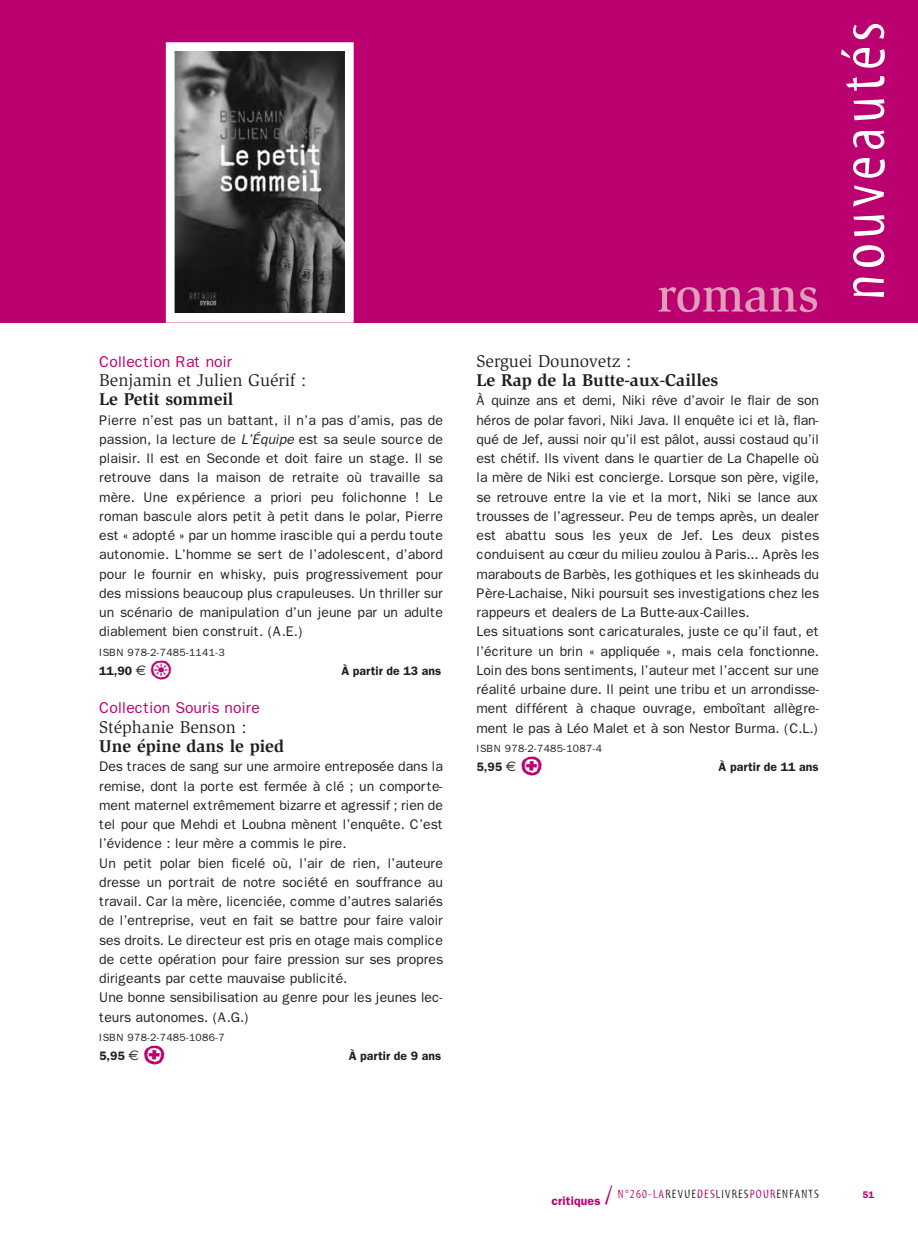
<style>
.page{position:relative;width:918px;height:1241px;background:#fff}
.page>*{position:absolute;margin:0;border:0;box-sizing:border-box;transform-origin:0 0}
.t1{font:63px "Myriad Tilt";letter-spacing:.08em;color:#fff}
.t2{font:35px "Ale Signs White LL";color:#bb016f}
.t3{font:700 17.5px "Slimbach";color:#231f20}
.t4{font:17.5px "Slimbach";color:#231f20}
.t5{font:15.75px "Franklin Gothic";color:#bb016f}
.t6{font:14px/19.2px "Franklin Gothic";letter-spacing:-.005em;color:#231f20}
.t7{font:600 12.25px "Franklin Gothic";color:#231f20}
.t8{font:12.25px "Myriad Tilt";letter-spacing:.1em;color:#231f20}
.t9{font:10.5px "Franklin Gothic";letter-spacing:.03em;color:#231f20}
.t10{font:600 9.62px "Franklin Gothic";color:#bb016f}
.s1{font-style:italic}
.s2{font-family:"Euro Sans";font-weight:400;font-size:14px}
.s3{font-family:"Franklin Gothic";font-weight:600;color:#bb016f}
.s4{font-size:26.25px;color:#bb016f}
.s5{color:#bb016f}
</style>
<div class="page">
<div style="left:0;top:0;width:918px;height:322px;background:#bb016f"></div>
<svg style="left:658px;top:287px;width:159px;height:25px"></svg>
<img style="left:176px;top:52px;width:168px;height:260px">
<div style="left:166px;top:42px;width:188px;height:280px;border:9px solid #fff"></div>
<p class="t5" style="left:99px;top:352px;width:134px">Collection Rat noir</p>
<p class="t4" style="left:99px;top:373px;width:209px">Benjamin et Julien Guérif :</p>
<p class="t3" style="left:99px;top:392px;width:136px">Le Petit sommeil</p>
<p class="t6" style="left:99px;top:410px;width:345px;text-align:justify">Pierre n’est pas un battant, il n’a pas d’amis, pas de passion, la lecture de <span class="s1">L’Équipe</span> est sa seule source de plaisir. Il est en Seconde et doit faire un stage. Il se retrouve dans la maison de retraite où travaille sa mère. Une expérience a priori peu folichonne ! Le roman bascule alors petit à petit dans le polar, Pierre est « adopté » par un homme irascible qui a perdu toute autonomie. L’homme se sert de l’adolescent, d’abord pour le fournir en whisky, puis progressivement pour des missions beaucoup plus crapuleuses. Un thriller sur un scénario de manipulation d’un jeune par un adulte diablement bien construit. (A.E.)</p>
<p class="t9" style="left:99px;top:645px;width:127px">ISBN 978-2-7485-1141-3</p>
<p class="t7" style="left:99px;top:663px;width:49px">11,90 <span class="s2">€</span></p>
<h2 class="t2" style="left:150px;top:647px;width:24px">o</h2>
<p class="t7" style="left:341px;top:663px;width:101px">À partir de 13 ans</p>
<p class="t5" style="left:99px;top:698px;width:162px">Collection Souris noire</p>
<p class="t4" style="left:99px;top:720px;width:149px">Stéphanie Benson :</p>
<p class="t3" style="left:99px;top:739px;width:186px">Une épine dans le pied</p>
<p class="t6" style="left:99px;top:756px;width:345px">Des traces de sang sur une armoire entreposée dans la remise, dont la porte est fermée à clé ; un comporte&shy;ment maternel extrêmement bizarre et agressif ; rien de tel pour que Mehdi et Loubna mènent l’enquête. C’est l’évidence : leur mère a commis le pire.<br>Un petit polar bien ficelé où, l’air de rien, l’auteure dresse un portrait de notre société en souffrance au travail. Car la mère, licenciée, comme d’autres salariés de l’entreprise, veut en fait se battre pour faire valoir ses droits. Le directeur est pris en otage mais complice de cette opération pour faire pression sur ses propres dirigeants par cette mauvaise publicité.<br>Une bonne sensibilisation au genre pour les jeunes lec&shy;teurs autonomes. (A.G.)</p>
<p class="t9" style="left:99px;top:1030px;width:127px">ISBN 978-2-7485-1086-7</p>
<p class="t7" style="left:99px;top:1048px;width:41px">5,95 <span class="s2">€</span></p>
<h2 class="t2" style="left:143px;top:1032px;width:24px">U</h2>
<p class="t7" style="left:349px;top:1048px;width:94px">À partir de 9 ans</p>
<h1 class="t1" style="left:840px;top:300px;width:280px;rotate:-90deg">nouveautés</h1>
<p class="t4" style="left:476px;top:354px;width:156px">Serguei Dounovetz :</p>
<p class="t3" style="left:476px;top:373px;width:243px">Le Rap de la Butte-aux-Cailles</p>
<p class="t6" style="left:476px;top:391px;width:344px">À quinze ans et demi, Niki rêve d’avoir le flair de son héros de polar favori, Niki Java. Il enquête ici et là, flan&shy;qué de Jef, aussi noir qu’il est pâlot, aussi costaud qu’il est chétif. Ils vivent dans le quartier de La Chapelle où la mère de Niki est concierge. Lorsque son père, vigile, se retrouve entre la vie et la mort, Niki se lance aux trousses de l’agresseur. Peu de temps après, un dealer est abattu sous les yeux de Jef. Les deux pistes conduisent au cœur du milieu zoulou à Paris... Après les marabouts de Barbès, les gothiques et les skinheads du Père-Lachaise, Niki poursuit ses investigations chez les rappeurs et dealers de La Butte-aux-Cailles.<br>Les situations sont caricaturales, juste ce qu’il faut, et l’écriture un brin « appliquée », mais cela fonctionne.<br>Loin des bons sentiments, l’auteur met l’accent sur une réalité urbaine dure. Il peint une tribu et un arrondisse&shy;ment différent à chaque ouvrage, emboîtant allègre&shy;ment le pas à Léo Malet et à son Nestor Burma. (C.L.)</p>
<p class="t9" style="left:476px;top:742px;width:127px">ISBN 978-2-7485-1087-4</p>
<p class="t7" style="left:476px;top:759px;width:41px">5,95 <span class="s2">€</span></p>
<h2 class="t2" style="left:520px;top:743px;width:24px">U</h2>
<p class="t7" style="left:718px;top:759px;width:101px">À partir de 11 ans</p>
<p class="t8" style="left:551px;top:1189px;width:269px"><span class="s3">critiques</span> <span class="s4">/</span> <span class="s5">N°260-LA</span>REVUE<span class="s5">DES</span>LIVRES<span class="s5">POUR</span>ENFANTS</p>
<p class="t10" style="left:862px;top:1188px;width:13px">51</p>
</div>
